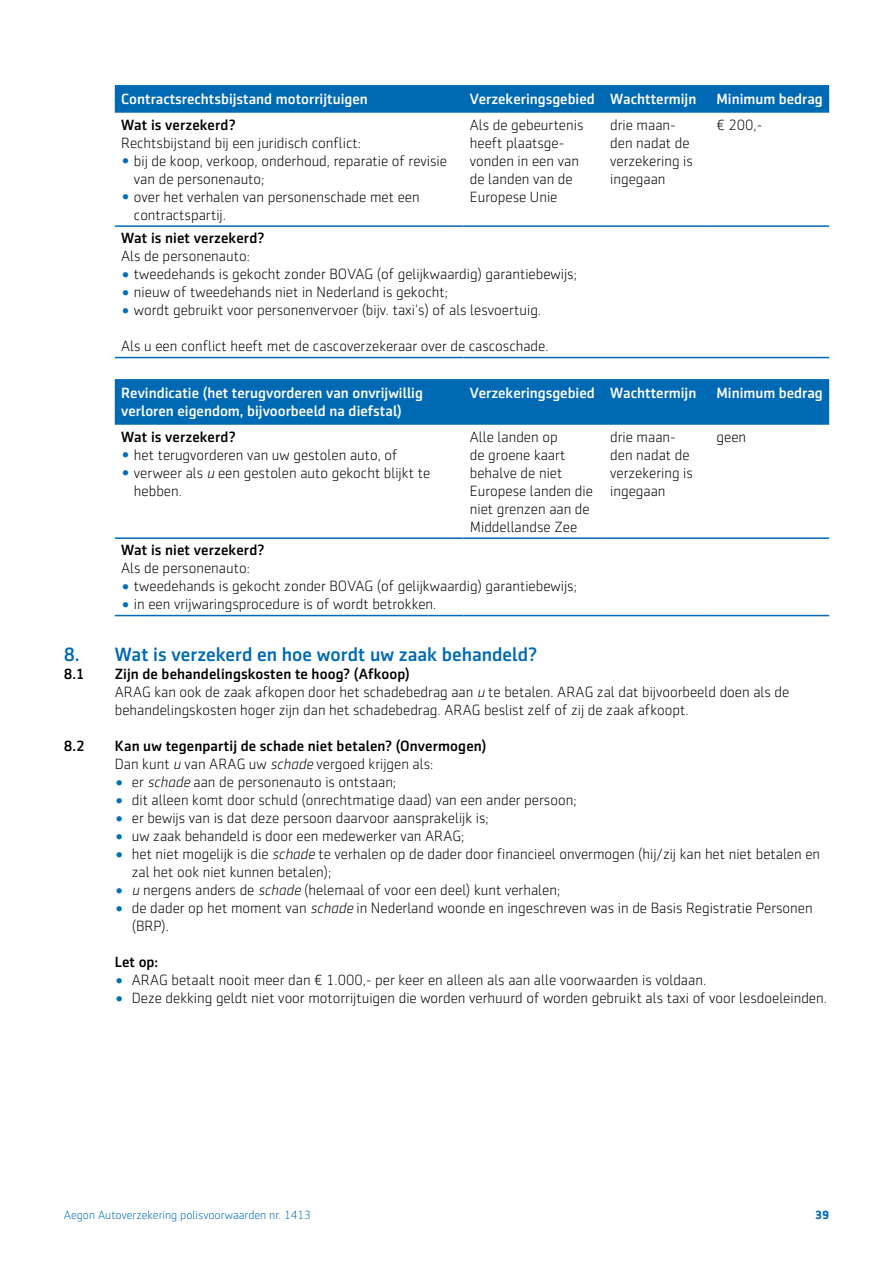
<style>
.page{position:relative;width:893px;height:1263px;background:#fff}
.page>*{position:absolute;margin:0;border:0;box-sizing:border-box;transform-origin:0 0}
.BODY_kopje_niveau_1{font:500 19.5px "Sentico Sans DT";color:#0069b4}
.BODY_platte_tekst{font:300 15px/18px "Sentico Sans DT";color:#000}
.Tabel_body_zwart{font:300 15px/18px "Sentico Sans DT";color:#000}
.Tabel_kopje_niveau_2{font:500 15px/18px "Sentico Sans DT";color:#fff}
.BODY_kopje_niveau_3{font:500 15px "Sentico Sans DT";letter-spacing:.005em;color:#000}
.BODY_platte_tekst_me{font:500 15px "Sentico Sans DT";letter-spacing:.005em;color:#000}
.BODY_platte_tekst-2{font:500 15px "Sentico Sans DT";color:#000}
.t1{font:300 12px "Sentico Sans DT";color:#0069b4}
.t2{font:700 12px "Sentico Sans DT";color:#0069b4}
.s1{font-size:18px;color:#0070ba}
.s2{font-style:italic}
</style>
<div class="page">
<svg style="left:115px;top:85px;width:714px;height:28px;background:#026ab4"></svg>
<hr style="left:115px;top:225px;width:348px;height:2px;background:#0069b4">
<hr style="left:115px;top:357px;width:348px;height:1px;background:#0069b4">
<hr style="left:463px;top:357px;width:141px;height:1px;background:#0069b4">
<hr style="left:604px;top:357px;width:106px;height:1px;background:#0069b4">
<hr style="left:710px;top:357px;width:119px;height:1px;background:#0069b4">
<hr style="left:463px;top:225px;width:141px;height:2px;background:#0069b4">
<hr style="left:604px;top:225px;width:106px;height:2px;background:#0069b4">
<hr style="left:710px;top:225px;width:119px;height:2px;background:#0069b4">
<div style="left:115px;top:379px;width:714px;height:46px;background:#0069b4"></div>
<hr style="left:115px;top:537px;width:348px;height:2px;background:#0069b4">
<hr style="left:115px;top:615px;width:348px;height:1px;background:#0069b4">
<hr style="left:463px;top:615px;width:141px;height:1px;background:#0069b4">
<hr style="left:604px;top:615px;width:106px;height:1px;background:#0069b4">
<hr style="left:710px;top:615px;width:119px;height:1px;background:#0069b4">
<hr style="left:463px;top:537px;width:141px;height:2px;background:#0069b4">
<hr style="left:604px;top:537px;width:106px;height:2px;background:#0069b4">
<hr style="left:710px;top:537px;width:119px;height:2px;background:#0069b4">
<p class="Tabel_kopje_niveau_2" style="left:121px;top:90px;width:248px">Contractsrechtsbijstand motorrijtuigen</p>
<p class="Tabel_kopje_niveau_2" style="left:470px;top:90px;width:126px">Verzekeringsgebied</p>
<p class="Tabel_kopje_niveau_2" style="left:610px;top:90px;width:88px">Wachttermijn</p>
<p class="Tabel_kopje_niveau_2" style="left:716px;top:90px;width:108px">Minimum bedrag</p>
<p class="BODY_platte_tekst_me" style="left:121px;top:116px;width:116px">Wat is verzekerd?</p>
<p class="Tabel_body_zwart" style="left:121px;top:134px;width:241px">Rechtsbijstand bij een juridisch conflict:</p>
<p class="BODY_platte_tekst" style="left:134px;top:152px;width:315px;text-indent:-13px"><span class="s1">•</span> bij de koop, verkoop, onderhoud, reparatie of revisie van de personenauto;</p>
<p class="BODY_platte_tekst" style="left:134px;top:188px;width:287px;text-indent:-13px"><span class="s1">•</span> over het verhalen van personenschade met een contractspartij.</p>
<p class="Tabel_body_zwart" style="left:470px;top:116px;width:115px">Als de gebeurtenis heeft plaatsge&shy;vonden in een van de landen van de<br>Europese Unie</p>
<p class="Tabel_body_zwart" style="left:610px;top:116px;width:84px">drie maan&shy;den nadat de verzekering is ingegaan</p>
<p class="Tabel_body_zwart" style="left:716px;top:116px;width:47px">€ 200,-</p>
<p class="BODY_platte_tekst_me" style="left:121px;top:230px;width:145px">Wat is niet verzekerd?</p>
<p class="Tabel_body_zwart" style="left:121px;top:247px;width:130px">Als de personenauto:</p>
<p class="BODY_platte_tekst" style="left:121px;top:265px;width:457px"><span class="s1">•</span> tweedehands is gekocht zonder BOVAG (of gelijkwaardig) garantiebewijs;</p>
<p class="BODY_platte_tekst" style="left:121px;top:283px;width:328px"><span class="s1">•</span> nieuw of tweedehands niet in Nederland is gekocht;</p>
<p class="BODY_platte_tekst" style="left:121px;top:301px;width:421px"><span class="s1">•</span> wordt gebruikt voor personenvervoer (bijv. taxi’s) of als lesvoertuig.</p>
<p class="Tabel_body_zwart" style="left:121px;top:337px;width:429px">Als u een conflict heeft met de cascoverzekeraar over de cascoschade.</p>
<p class="Tabel_kopje_niveau_2" style="left:121px;top:384px;width:303px">Revindicatie (het terugvorderen van onvrijwillig verloren eigendom, bijvoorbeeld na diefstal)</p>
<p class="Tabel_kopje_niveau_2" style="left:470px;top:384px;width:126px">Verzekeringsgebied</p>
<p class="Tabel_kopje_niveau_2" style="left:610px;top:384px;width:88px">Wachttermijn</p>
<p class="Tabel_kopje_niveau_2" style="left:716px;top:384px;width:108px">Minimum bedrag</p>
<p class="BODY_platte_tekst_me" style="left:121px;top:428px;width:116px">Wat is verzekerd?</p>
<p class="BODY_platte_tekst" style="left:121px;top:446px;width:278px"><span class="s1">•</span> het terugvorderen van uw gestolen auto, of</p>
<p class="BODY_platte_tekst" style="left:134px;top:464px;width:298px;text-indent:-13px"><span class="s1">•</span> verweer als <span class="s2">u</span> een gestolen auto gekocht blijkt te hebben.</p>
<p class="Tabel_body_zwart" style="left:470px;top:428px;width:124px">Alle landen op<br>de groene kaart behalve de niet<br>Europese landen die niet grenzen aan de<br>Middellandse Zee</p>
<p class="Tabel_body_zwart" style="left:610px;top:428px;width:84px">drie maan&shy;den nadat de verzekering is ingegaan</p>
<p class="Tabel_body_zwart" style="left:716px;top:428px;width:31px">geen</p>
<p class="BODY_platte_tekst_me" style="left:121px;top:542px;width:145px">Wat is niet verzekerd?</p>
<p class="Tabel_body_zwart" style="left:121px;top:559px;width:130px">Als de personenauto:</p>
<p class="BODY_platte_tekst" style="left:121px;top:577px;width:457px"><span class="s1">•</span> tweedehands is gekocht zonder BOVAG (of gelijkwaardig) garantiebewijs;</p>
<p class="BODY_platte_tekst" style="left:121px;top:595px;width:317px"><span class="s1">•</span> in een vrijwaringsprocedure is of wordt betrokken.</p>
<p class="BODY_kopje_niveau_1" style="left:64px;top:643px;width:475px">8. Wat is verzekerd en hoe wordt uw zaak behandeld?</p>
<p class="BODY_kopje_niveau_3" style="left:64px;top:666px;width:22px">8.1</p>
<p class="BODY_kopje_niveau_3" style="left:115px;top:666px;width:297px">Zijn de behandelingskosten te hoog? (Afkoop)</p>
<p class="BODY_platte_tekst" style="left:115px;top:683px;width:676px">ARAG kan ook de zaak afkopen door het schadebedrag aan <span class="s2">u</span> te betalen. ARAG zal dat bijvoorbeeld doen als de behandelingskosten hoger zijn dan het schadebedrag. ARAG beslist zelf of zij de zaak afkoopt.</p>
<p class="BODY_kopje_niveau_3" style="left:64px;top:738px;width:23px">8.2</p>
<p class="BODY_kopje_niveau_3" style="left:115px;top:738px;width:373px">Kan uw tegenpartij de schade niet betalen? (Onvermogen)</p>
<p class="BODY_platte_tekst" style="left:115px;top:755px;width:320px">Dan kunt <span class="s2">u</span> van ARAG uw <span class="s2">schade</span> vergoed krijgen als:</p>
<p class="BODY_platte_tekst" style="left:115px;top:773px;width:283px"><span class="s1">•</span> er <span class="s2">schade</span> aan de personenauto is ontstaan;</p>
<p class="BODY_platte_tekst" style="left:115px;top:791px;width:463px"><span class="s1">•</span> dit alleen komt door schuld (onrechtmatige daad) van een ander persoon;</p>
<p class="BODY_platte_tekst" style="left:115px;top:809px;width:375px"><span class="s1">•</span> er bewijs van is dat deze persoon daarvoor aansprakelijk is;</p>
<p class="BODY_platte_tekst" style="left:115px;top:827px;width:351px"><span class="s1">•</span> uw zaak behandeld is door een medewerker van ARAG;</p>
<p class="BODY_platte_tekst" style="left:132px;top:845px;width:690px;text-indent:-17px"><span class="s1">•</span> het niet mogelijk is die <span class="s2">schade</span> te verhalen op de dader door financieel onvermogen (hij/zij kan het niet betalen en zal het ook niet kunnen betalen);</p>
<p class="BODY_platte_tekst" style="left:115px;top:881px;width:447px"><span class="s1">•</span> <span class="s2">u</span> nergens anders de <span class="s2">schade</span> (helemaal of voor een deel) kunt verhalen;</p>
<p class="BODY_platte_tekst" style="left:132px;top:899px;width:682px;text-indent:-17px"><span class="s1">•</span> de dader op het moment van <span class="s2">schade</span> in Nederland woonde en ingeschreven was in de Basis Registratie Personen (BRP).</p>
<p class="BODY_platte_tekst-2" style="left:115px;top:954px;width:45px">Let op:</p>
<p class="BODY_platte_tekst" style="left:115px;top:971px;width:593px"><span class="s1">•</span> ARAG betaalt nooit meer dan € 1.000,- per keer en alleen als aan alle voorwaarden is voldaan.</p>
<p class="BODY_platte_tekst" style="left:115px;top:989px;width:714px"><span class="s1">•</span> Deze dekking geldt niet voor motorrijtuigen die worden verhuurd of worden gebruikt als taxi of voor lesdoeleinden.</p>
<p class="t1" style="left:64px;top:1209px;width:249px">Aegon Autoverzekering polisvoorwaarden nr. 1413</p>
<p class="t2" style="left:815px;top:1208px;width:16px">39</p>
</div>
